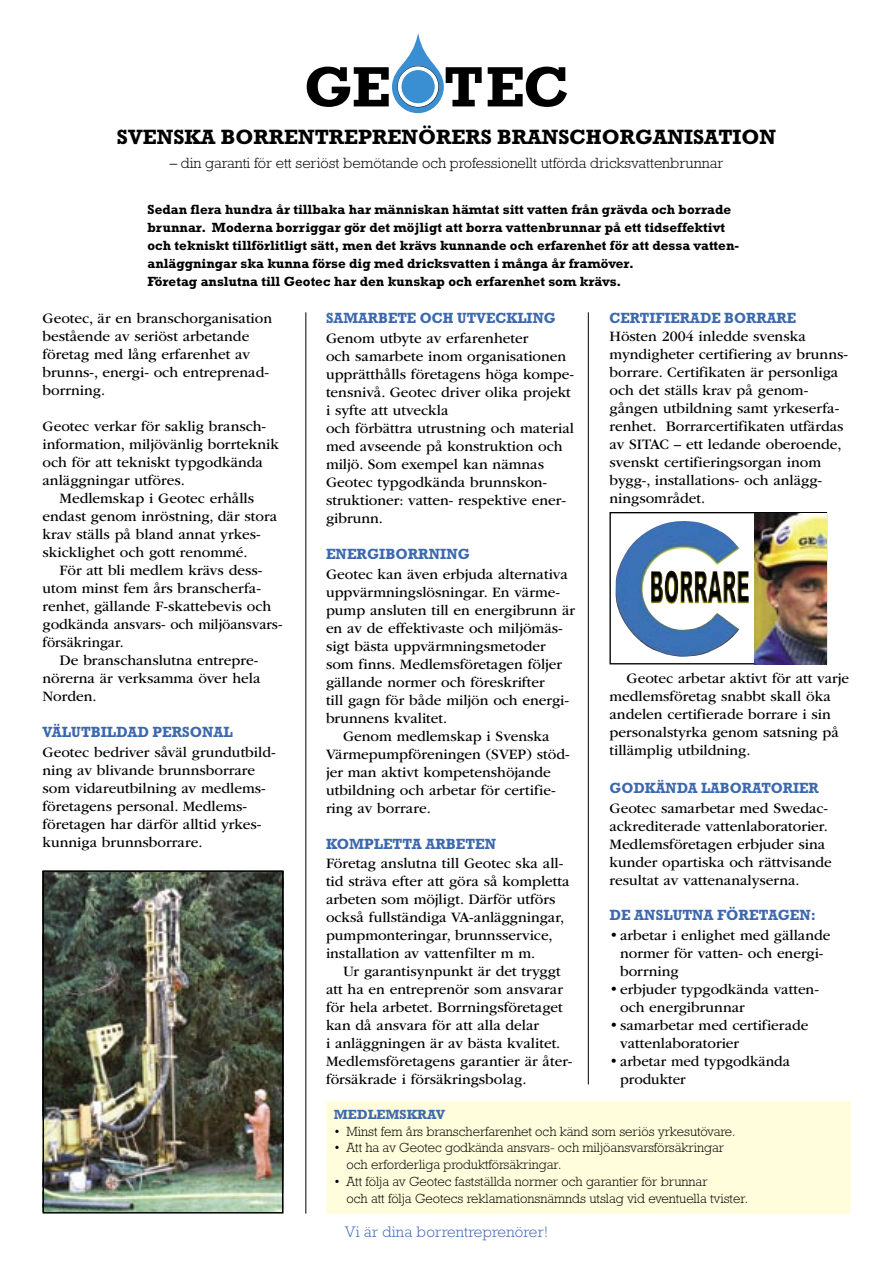
<style>
.page{position:relative;width:893px;height:1263px;background:#fff}
.page>*{position:absolute;margin:0;border:0;box-sizing:border-box;transform-origin:0 0}
.t1{font:700 21px "Rockwell Std";color:#000}
.Brödtext{font:300 15.45px "Rockwell Std";letter-spacing:.015em;color:#3c68ae}
.Brödtext-2{font:15px/18px "ITC Garamond Std";color:#000}
.Brödtext_indrag{font:15px/18px "ITC Garamond Std";color:#000}
.t2{font:300 15px "Rockwell Std";color:#000}
.Mellanrubbe{font:700 15px "Rockwell Std";color:#3c68ae;scale:.96 1}
.Brödtext-3{font:700 15px "Rockwell Std";color:#3c68ae;scale:.94 1}
.Mellanrubbe-2{font:700 15px "Rockwell Std";color:#3c68ae;scale:.94 1}
.t3{font:700 13.5px/18px "Rockwell Std";color:#000}
.Brödtext-4{font:300 13.5px/17px "Rockwell Std";color:#000}
.t4{font:700 13.5px "Rockwell Std";color:#3c68ae}
</style>
<div class="page">
<img style="left:46px;top:873px;width:234px;height:337px">
<hr style="left:588px;top:312px;width:1px;height:772px;background:#000">
<div style="left:326px;top:1101px;width:524px;height:112px;background:#fffddb"></div>
<hr style="left:305px;top:312px;width:1px;height:901px;background:#000">
<div style="left:43px;top:870px;width:240px;height:343px;border:2px solid #000"></div>
<svg style="left:488px;top:67px;width:79px;height:40px"></svg>
<svg style="left:307px;top:33px;width:175px;height:80px"></svg>
<div style="left:398px;top:66px;width:40px;height:41px;background:#fff;border-radius:50%"></div>
<div style="left:401px;top:70px;width:34px;height:34px;background:#398fd1;border-radius:50%"></div>
<div style="left:401px;top:70px;width:34px;height:34px;border:1px solid #fff;border-radius:50%"></div>
<div style="left:609px;top:512px;width:218px;height:152px;border:1px solid #000"></div>
<img style="left:655px;top:571px;width:94px;height:32px">
<img style="left:755px;top:513px;width:71px;height:151px">
<p class="t1" style="left:117px;top:124px;width:661px">SVENSKA BORRENTREPRENÖRERS BRANSCHORGANISATION</p>
<p class="t2" style="left:170px;top:154px;width:555px">– din garanti för ett seriöst bemötande och professionellt utförda dricksvattenbrunnar</p>
<p class="t3" style="left:147px;top:200px;width:593px">Sedan flera hundra år tillbaka har människan hämtat sitt vatten från grävda och borrade brunnar. Moderna borriggar gör det möjligt att borra vattenbrunnar på ett tidseffektivt och tekniskt tillförlitligt sätt, men det krävs kunnande och erfarenhet för att dessa vatten&shy;anläggningar ska kunna förse dig med dricksvatten i många år framöver.<br>Företag anslutna till Geotec har den kunskap och erfarenhet som krävs.</p>
<p class="Brödtext-2" style="left:43px;top:309px;width:231px">Geotec, är en branschorganisation bestående av seriöst arbetande företag med lång erfarenhet av brunns-, energi- och entreprenad&shy;borrning.</p>
<p class="Brödtext-2" style="left:43px;top:417px;width:238px">Geotec verkar för saklig bransch&shy;information, miljövänlig borrteknik och för att tekniskt typgodkända anläggningar utföres.</p>
<p class="Brödtext_indrag" style="left:43px;top:489px;width:236px;text-indent:17px">Medlemskap i Geotec erhålls endast genom inröstning, där stora krav ställs på bland annat yrkes&shy;skicklighet och gott renommé.</p>
<p class="Brödtext_indrag" style="left:43px;top:561px;width:241px;text-indent:17px">För att bli medlem krävs dess&shy;utom minst fem års branscherfa&shy;renhet, gällande F-skattebevis och godkända ansvars- och miljöansvars&shy;försäkringar.</p>
<p class="Brödtext_indrag" style="left:43px;top:651px;width:219px;text-indent:17px">De branschanslutna entrepre&shy;nörerna är verksamma över hela<br>Norden.</p>
<p class="Mellanrubbe" style="left:43px;top:723px;width:200px">VÄLUTBILDAD PERSONAL</p>
<p class="Brödtext-2" style="left:43px;top:743px;width:235px">Geotec bedriver såväl grundutbild&shy;ning av blivande brunnsborrare som vidareutbilning av medlems&shy;företagens personal. Medlems&shy;företagen har därför alltid yrkes&shy;kunniga brunnsborrare.</p>
<p class="Mellanrubbe-2" style="left:326px;top:309px;width:246px">SAMARBETE OCH UTVECKLING</p>
<p class="Brödtext-2" style="left:326px;top:329px;width:250px">Genom utbyte av erfarenheter<br>och samarbete inom organisationen upprätthålls företagens höga kompe&shy;tensnivå. Geotec driver olika projekt i syfte att utveckla<br>och förbättra utrustning och material med avseende på konstruktion och miljö. Som exempel kan nämnas<br>Geotec typgodkända brunnskon&shy;struktioner: vatten- respektive ener&shy;gibrunn.</p>
<p class="Mellanrubbe" style="left:326px;top:545px;width:151px">ENERGIBORRNING</p>
<p class="Brödtext-2" style="left:326px;top:565px;width:251px">Geotec kan även erbjuda alternativa uppvärmningslösningar. En värme&shy;pump ansluten till en energibrunn är en av de effektivaste och miljömäs&shy;sigt bästa uppvärmningsmetoder som finns. Medlemsföretagen följer gällande normer och föreskrifter<br>till gagn för både miljön och energi&shy;brunnens kvalitet.</p>
<p class="Brödtext_indrag" style="left:326px;top:727px;width:245px;text-indent:17px">Genom medlemskap i Svenska<br>Värmepumpföreningen (SVEP) stöd&shy;jer man aktivt kompetenshöjande utbildning och arbetar för certifie&shy;ring av borrare.</p>
<p class="Mellanrubbe" style="left:326px;top:835px;width:179px">KOMPLETTA ARBETEN</p>
<p class="Brödtext-2" style="left:326px;top:855px;width:245px">Företag anslutna till Geotec ska all&shy;tid sträva efter att göra så kompletta arbeten som möjligt. Därför utförs också fullständiga VA-anläggningar, pumpmonteringar, brunnsservice, installation av vattenfilter m m.</p>
<p class="Brödtext-2" style="left:326px;top:963px;width:238px;text-indent:17px">Ur garantisynpunkt är det tryggt att ha en entreprenör som ansvarar för hela arbetet. Borrningsföretaget kan då ansvara för att alla delar<br>i anläggningen är av bästa kvalitet.</p>
<p class="Brödtext-2" style="left:326px;top:1053px;width:248px">Medlemsföretagens garantier är åter&shy;försäkrade i försäkringsbolag.</p>
<p class="Brödtext-3" style="left:609px;top:309px;width:200px">CERTIFIERADE BORRARE</p>
<p class="Brödtext-2" style="left:609px;top:327px;width:240px">Hösten 2004 inledde svenska myndigheter certifiering av brunns&shy;borrare. Certifikaten är personliga och det ställs krav på genom&shy;gången utbildning samt yrkeserfa&shy;renhet. Borrarcertifikaten utfärdas av SITAC – ett ledande oberoende, svenskt certifieringsorgan inom bygg-, installations- och anlägg&shy;ningsområdet.</p>
<p class="Brödtext-2" style="left:609px;top:669px;width:241px;text-indent:17px">Geotec arbetar aktivt för att varje medlemsföretag snabbt skall öka andelen certifierade borrare i sin personalstyrka genom satsning på tillämplig utbildning.</p>
<p class="Brödtext-3" style="left:609px;top:779px;width:224px">GODKÄNDA LABORATORIER</p>
<p class="Brödtext-2" style="left:609px;top:800px;width:224px">Geotec samarbetar med Swedac&shy;ackrediterade vattenlaboratorier.<br>Medlemsföretagen erbjuder sina kunder opartiska och rättvisande resultat av vattenanalyserna.</p>
<p class="Mellanrubbe" style="left:609px;top:906px;width:217px">DE ANSLUTNA FÖRETAGEN:</p>
<p class="Brödtext-2" style="left:620px;top:926px;width:212px;text-indent:-11px">• arbetar i enlighet med gällande normer för vatten- och energi&shy;borrning</p>
<p class="Brödtext-2" style="left:620px;top:980px;width:200px;text-indent:-11px">• erbjuder typgodkända vatten&shy;och energibrunnar</p>
<p class="Brödtext-2" style="left:620px;top:1016px;width:190px;text-indent:-11px">• samarbetar med certifierade vattenlaboratorier</p>
<p class="Brödtext-2" style="left:620px;top:1052px;width:171px;text-indent:-11px">• arbetar med typgodkända produkter</p>
<p class="t4" style="left:334px;top:1106px;width:113px">MEDLEMSKRAV</p>
<p class="Brödtext-4" style="left:334px;top:1122px;width:403px">• Minst fem års branscherfarenhet och känd som seriös yrkesutövare.</p>
<p class="Brödtext-4" style="left:347px;top:1139px;width:379px;text-indent:-13px">• Att ha av Geotec godkända ansvars- och miljöansvarsförsäkringar och erforderliga produktförsäkringar.</p>
<p class="Brödtext-4" style="left:347px;top:1173px;width:403px;text-indent:-13px">• Att följa av Geotec fastställda normer och garantier för brunnar<br>och att följa Geotecs reklamationsnämnds utslag vid eventuella tvister.</p>
<p class="Brödtext" style="left:345px;top:1223px;width:204px">Vi är dina borrentreprenörer!</p>
</div>
